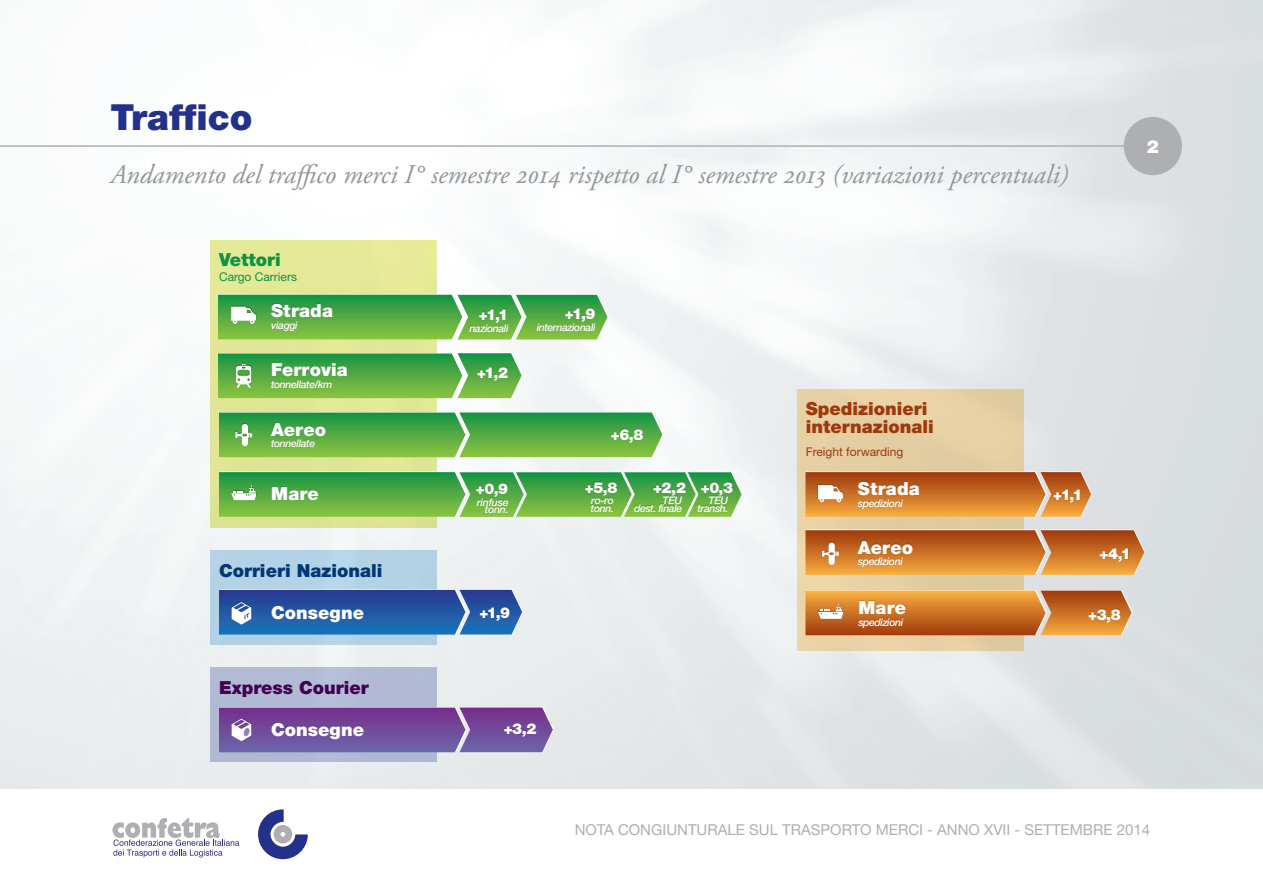
<style>
.page{position:relative;width:1263px;height:893px;background:#fff}
.page>*{position:absolute;margin:0;border:0;box-sizing:border-box;transform-origin:0 0}
.Heading{font:900 36px "Helvetica Neue";color:#24318b}
.Subhead{font:italic 27px "Adobe Garamond Pro";color:#939598}
.isto-top{font:900 18px "Helvetica Neue";letter-spacing:.005em;color:#fff}
.heading{font:900 18px "Helvetica Neue";color:#9f380b}
.heading-2{font:900 18px "Helvetica Neue";color:#013874}
.heading-3{font:900 18px "Helvetica Neue";color:#450052}
.heading-4{font:900 18px "Helvetica Neue";color:#0d9344}
.t1{font:15px "Helvetica Neue";color:#aeafb3}
.numbers{font:900 15px "Helvetica Neue";color:#fff}
.heading-5{font:12px "Helvetica Neue";color:#9f380b}
.heading-6{font:12px "Helvetica Neue";color:#0d9344}
.isto-sub{font:italic 500 10.5px "Helvetica Neue";letter-spacing:-.04em;color:#fff}
.isto-sub-2{font:italic 500 10.5px "Helvetica Neue";letter-spacing:-.02em;color:#fff}
</style>
<div class="page">
<hr style="left:0;top:145px;width:1153px;height:2px;background:#aeafb3">
<svg style="left:112px;top:818px;width:127px;height:39px"></svg>
<svg style="left:258px;top:809px;width:50px;height:50px"></svg>
<div style="left:1124px;top:117px;width:58px;height:58px;background:#aeafb3;border-radius:50%"></div>
<div style="left:516px;top:294px;width:92px;height:45px;background:#fff;opacity:.75"></div>
<div style="left:460px;top:589px;width:63px;height:45px;background:#fff;opacity:.75"></div>
<div style="left:210px;top:240px;width:227px;height:288px;background:#e8ec99"></div>
<div style="left:210px;top:551px;width:227px;height:94px;background:#b3d2e6"></div>
<div style="left:210px;top:667px;width:227px;height:95px;background:#b1bad5"></div>
<div style="left:797px;top:389px;width:227px;height:262px;background:#e6d0a4"></div>
<div style="left:218px;top:294px;width:245px;height:45px;background:#fff;opacity:.75"></div>
<div style="left:806px;top:590px;width:240px;height:45px;background:#fff;opacity:.75"></div>
<div style="left:806px;top:471px;width:240px;height:45px;background:#fff;opacity:.75"></div>
<div style="left:1041px;top:471px;width:51px;height:45px;background:#fff;opacity:.75"></div>
<div style="left:1041px;top:590px;width:91px;height:45px;background:#fff;opacity:.75"></div>
<svg style="left:218px;top:295px;width:389px;height:44px;background:#5bad4c"></svg>
<svg style="left:805px;top:472px;width:286px;height:45px;background:#cb7932"></svg>
<div style="left:219px;top:589px;width:247px;height:45px;background:#fff;opacity:.75"></div>
<svg style="left:218px;top:353px;width:304px;height:45px;background:#5cae4d"></svg>
<div style="left:219px;top:471px;width:247px;height:45px;background:#fff;opacity:.75"></div>
<svg style="left:219px;top:412px;width:443px;height:45px;background:#58ad49"></svg>
<svg style="left:805px;top:530px;width:339px;height:45px;background:#ca762e"></svg>
<svg style="left:219px;top:472px;width:523px;height:45px;background:#59ad4c"></svg>
<svg style="left:805px;top:591px;width:326px;height:44px;background:#cb782f"></svg>
<svg style="left:219px;top:590px;width:303px;height:45px;background:#2c5fa7"></svg>
<svg style="left:219px;top:707px;width:334px;height:45px;background:#77529e"></svg>
<div style="left:591px;top:498px;width:22px;height:13px;background:#231f20;opacity:.2"></div>
<div style="left:634px;top:496px;width:48px;height:15px;background:#231f20;opacity:.2"></div>
<p class="Heading" style="left:111px;top:95px;width:144px">Traffico</p>
<p class="Subhead" style="left:111px;top:159px;width:959px">Andamento del traffico merci I° semestre 2014 rispetto al I° semestre 2013 (variazioni percentuali)</p>
<h3 class="isto-top" style="left:1147px;top:136px;width:14px">2</h3>
<p class="heading-4" style="left:219px;top:249px;width:63px">Vettori</p>
<p class="heading-6" style="left:219px;top:270px;width:80px">Cargo Carriers</p>
<p class="isto-top" style="left:271px;top:300px;width:63px">Strada</p>
<p class="isto-sub" style="left:271px;top:319px;width:28px">viaggi</p>
<p class="isto-top" style="left:271px;top:359px;width:78px">Ferrovia</p>
<p class="isto-sub" style="left:271px;top:378px;width:63px">tonnellate/km</p>
<p class="numbers" style="left:479px;top:306px;width:31px">+1,1</p>
<p class="isto-sub" style="left:469px;top:322px;width:41px">nazionali</p>
<p class="numbers" style="left:477px;top:364px;width:33px">+1,2</p>
<p class="numbers" style="left:565px;top:305px;width:32px">+1,9</p>
<p class="isto-sub" style="left:537px;top:322px;width:60px">internazionali</p>
<p class="isto-top" style="left:271px;top:419px;width:57px">Aereo</p>
<p class="numbers" style="left:611px;top:426px;width:34px">+6,8</p>
<p class="isto-sub" style="left:271px;top:437px;width:46px">tonnellate</p>
<p class="isto-top" style="left:271px;top:483px;width:49px">Mare</p>
<p class="numbers" style="left:585px;top:479px;width:34px">+5,8</p>
<p class="numbers" style="left:653px;top:479px;width:34px">+2,2</p>
<p class="isto-sub" style="left:591px;top:494px;width:24px">ro-ro</p>
<p class="isto-sub" style="left:591px;top:502px;width:25px">tonn.</p>
<p class="numbers" style="left:476px;top:480px;width:34px">+0,9</p>
<p class="isto-sub" style="left:662px;top:494px;width:21px">TEU</p>
<p class="isto-sub" style="left:634px;top:502px;width:50px">dest. finale</p>
<p class="isto-sub-2" style="left:477px;top:496px;width:33px">rinfuse</p>
<p class="isto-sub" style="left:485px;top:503px;width:25px">tonn.</p>
<p class="numbers" style="left:701px;top:479px;width:34px">+0,3</p>
<p class="isto-sub" style="left:709px;top:494px;width:21px">TEU</p>
<p class="isto-sub" style="left:697px;top:502px;width:32px">transh.</p>
<p class="heading-2" style="left:219px;top:560px;width:165px">Corrieri Nazionali</p>
<p class="isto-top" style="left:271px;top:602px;width:95px">Consegne</p>
<p class="numbers" style="left:479px;top:604px;width:32px">+1,9</p>
<p class="heading-3" style="left:219px;top:677px;width:151px">Express Courier</p>
<p class="isto-top" style="left:271px;top:719px;width:95px">Consegne</p>
<p class="numbers" style="left:504px;top:720px;width:34px">+3,2</p>
<p class="heading" style="left:806px;top:398px;width:123px">Spedizionieri</p>
<p class="heading" style="left:806px;top:416px;width:129px">internazionali</p>
<p class="heading-5" style="left:806px;top:445px;width:99px">Freight forwarding</p>
<p class="isto-top" style="left:858px;top:478px;width:63px">Strada</p>
<p class="isto-sub" style="left:858px;top:497px;width:47px">spedizioni</p>
<p class="isto-top" style="left:858px;top:536px;width:57px">Aereo</p>
<p class="isto-sub" style="left:858px;top:555px;width:47px">spedizioni</p>
<p class="isto-top" style="left:858px;top:597px;width:49px">Mare</p>
<p class="isto-sub" style="left:858px;top:616px;width:47px">spedizioni</p>
<p class="numbers" style="left:1053px;top:486px;width:31px">+1,1</p>
<p class="numbers" style="left:1099px;top:545px;width:33px">+4,1</p>
<p class="numbers" style="left:1088px;top:605px;width:34px">+3,8</p>
<h3 class="t1" style="left:575px;top:821px;width:577px">NOTA CONGIUNTURALE SUL TRASPORTO MERCI - ANNO XVII - SETTEMBRE 2014</h3>
</div>
